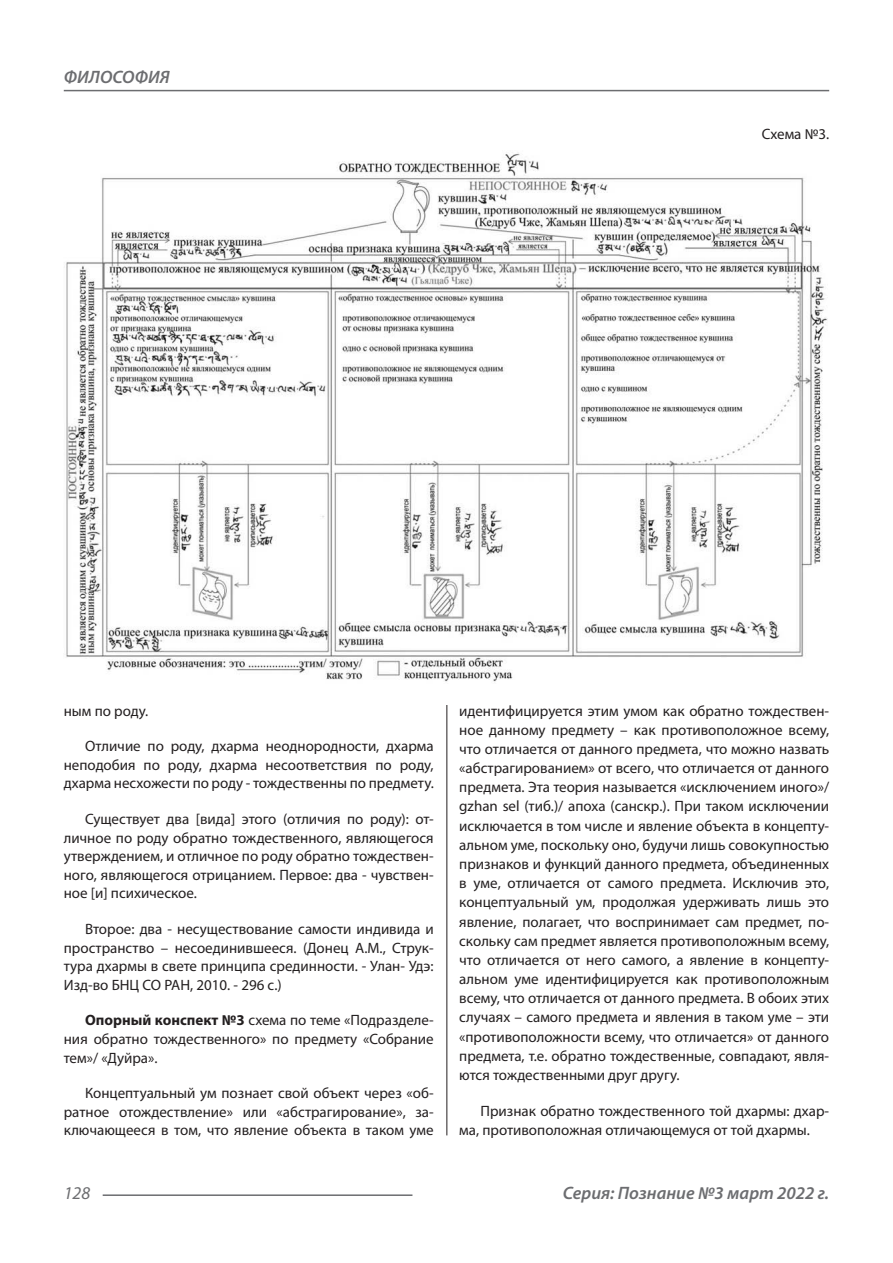
<style>
.page{position:relative;width:893px;height:1263px;background:#fff}
.page>*{position:absolute;margin:0;border:0;box-sizing:border-box;transform-origin:0 0}
.t1{font:italic 600 18px "Myriad Pro";color:#6c6d70}
.t2{font:italic 18px "Myriad Pro";color:#6c6d70}
.Статья_текст{font:15px/19.2px "Myriad Pro";color:#231f20;text-align:justify}
.Рисунок_в_статье{font:15px "Myriad Pro";color:#231f20}
.s1{font-weight:700}
</style>
<div class="page">
<hr style="left:446px;top:128px;width:1px;height:1007px;background:#231f20">
<hr style="left:103px;top:1194px;width:309px;height:2px;background:#6c6d70">
<hr style="left:64px;top:90px;width:765px;height:1px;background:#6c6d70">
<div style="left:442px;top:107px;width:9px;height:597px;background:#fff"></div>
<img style="left:66px;top:152px;width:762px;height:530px">
<p class="t1" style="left:64px;top:66px;width:107px">ФИЛОСОФИЯ</p>
<p class="Рисунок_в_статье" style="left:762px;top:125px;width:69px">Схема №3.</p>
<p class="Статья_текст" style="left:64px;top:701px;width:86px">ным по роду.</p>
<p class="Статья_текст" style="left:64px;top:737px;width:371px;line-height:18.6px;text-indent:21px">Отличие по роду, дхарма неоднородности, дхарма неподобия по роду, дхарма несоответствия по роду, дхарма несхожести по роду - тождественны по предмету.</p>
<p class="Статья_текст" style="left:64px;top:809px;width:371px;line-height:18.6px;text-indent:21px">Существует два [вида] этого (отличия по роду): от&shy;личное по роду обратно тождественного, являющегося утверждением, и отличное по роду обратно тождествен&shy;ного, являющегося отрицанием. Первое: два - чувствен&shy;ное [и] психическое.</p>
<p class="Статья_текст" style="left:64px;top:919px;width:371px;line-height:18.6px;text-indent:21px">Второе: два - несуществование самости индивида и пространство – несоединившееся. (Донец А.М., Струк&shy;тура дхармы в свете принципа срединности. - Улан- Удэ:<br>Изд-во БНЦ СО РАН, 2010. - 296 с.)</p>
<p class="Статья_текст" style="left:64px;top:1011px;width:371px;line-height:18.6px;text-indent:21px"><span class="s1">Опорный конспект №3</span> схема по теме «Подразделе&shy;ния обратно тождественного» по предмету «Собрание тем»/ «Дуйра».</p>
<p class="Статья_текст" style="left:64px;top:1083px;width:371px;line-height:18.6px;text-indent:21px">Концептуальный ум познает свой объект через «об&shy;ратное отождествление» или «абстрагирование», за&shy;ключающееся в том, что явление объекта в таком уме</p>
<p class="Статья_текст" style="left:459px;top:701px;width:371px">идентифицируется этим умом как обратно тождествен&shy;ное данному предмету – как противоположное всему, что отличается от данного предмета, что можно назвать «абстрагированием» от всего, что отличается от данного предмета. Эта теория называется «исключением иного»/ gzhan sel (тиб.)/ апоха (санскр.). При таком исключении исключается в том числе и явление объекта в концепту&shy;альном уме, поскольку оно, будучи лишь совокупностью признаков и функций данного предмета, объединенных в уме, отличается от самого предмета. Исключив это, концептуальный ум, продолжая удерживать лишь это явление, полагает, что воспринимает сам предмет, по&shy;скольку сам предмет является противоположным всему, что отличается от него самого, а явление в концепту&shy;альном уме идентифицируется как противоположным всему, что отличается от данного предмета. В обоих этих случаях – самого предмета и явления в таком уме – эти «противоположности всему, что отличается» от данного предмета, т.е. обратно тождественные, совпадают, явля&shy;ются тождественными друг другу.</p>
<p class="Статья_текст" style="left:459px;top:1101px;width:371px;text-indent:21px">Признак обратно тождественного той дхармы: дхар&shy;ма, противоположная отличающемуся от той дхармы.</p>
<p class="t2" style="left:64px;top:1182px;width:28px">128</p>
<p class="t1" style="left:563px;top:1182px;width:268px">Серия: Познание №3 март 2022 г.</p>
</div>
